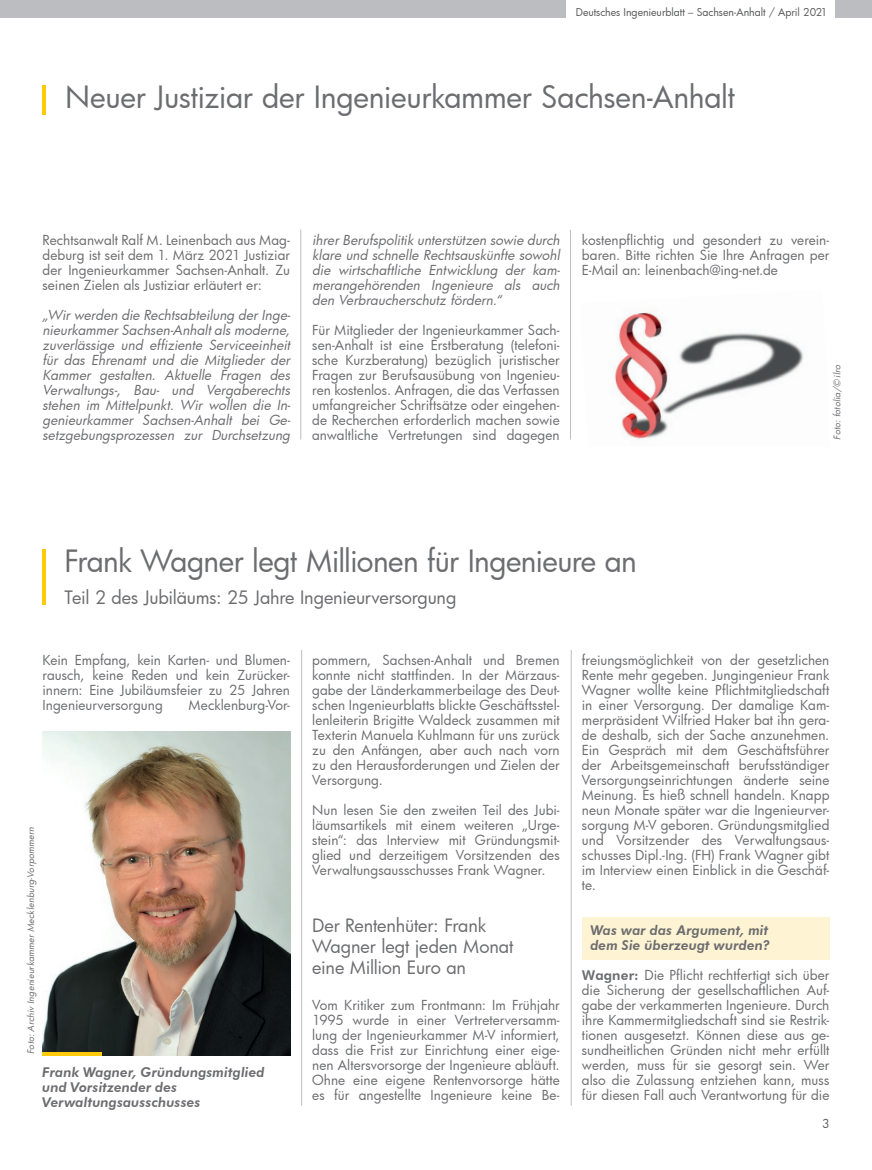
<style>
.page{position:relative;width:872px;height:1170px;background:#fff}
.page>*{position:absolute;margin:0;border:0;box-sizing:border-box;transform-origin:0 0}
.t1{font:30px "Futura Bk";letter-spacing:-.015em;color:#6c6d70}
.t2{font:18px/21px "Futura Bk";letter-spacing:-.015em;color:#6c6d70}
.t3{font:13.5px/15px "Futura Bk";letter-spacing:.005em;color:#6c6d70;text-align:justify}
.t4{font:italic 13.5px/15px "Futura Bk";letter-spacing:.005em;color:#6c6d70;text-align:justify}
.t5{font:italic 800 13.5px/15px "Futura BT";letter-spacing:.005em;color:#6c6d70}
.t6{font:12px "Futura Bk";color:#57585a}
.t7{font:10.5px "Futura Bk";color:#57585a}
.t8{font:italic 9px "Futura Bk";letter-spacing:.01em;color:#6c6d70}
.s1{font-family:"Futura BT";font-weight:800}
</style>
<div class="page">
<div style="left:836px;top:0;width:36px;height:17px;background:#bcbdc0"></div>
<div style="left:0;top:0;width:566px;height:17px;background:#bcbdc0"></div>
<div style="left:582px;top:917px;width:247px;height:42px;background:#fef3d2"></div>
<hr style="left:43px;top:85px;width:3px;height:30px;background:#feca0a">
<hr style="left:300px;top:229px;width:1px;height:210px;background:#bcbdc0">
<hr style="left:570px;top:230px;width:1px;height:209px;background:#bcbdc0">
<hr style="left:301px;top:650px;width:1px;height:455px;background:#bcbdc0">
<hr style="left:571px;top:650px;width:1px;height:455px;background:#bcbdc0">
<hr style="left:43px;top:549px;width:3px;height:56px;background:#feca0a">
<img style="left:43px;top:731px;width:247px;height:324px">
<svg style="left:43px;top:1051px;width:59px;height:4px"></svg>
<img style="left:614px;top:312px;width:190px;height:127px">
<p class="t7" style="left:576px;top:6px;width:253px">Deutsches Ingenieurblatt – Sachsen-Anhalt / April 2021</p>
<h1 class="t1" style="left:65px;top:76px;width:671px">Neuer Justiziar der Ingenieurkammer Sachsen-Anhalt</h1>
<p class="t3" style="left:43px;top:232px;width:249px">Rechtsanwalt Ralf M. Leinenbach aus Mag&shy;deburg ist seit dem 1. März 2021 Justiziar der Ingenieurkammer Sachsen-Anhalt. Zu seinen Zielen als Justiziar erläutert er:</p>
<p class="t4" style="left:43px;top:307px;width:249px">„Wir werden die Rechtsabteilung der Inge&shy;nieurkammer Sachsen-Anhalt als moderne, zuverlässige und effiziente Serviceeinheit für das Ehrenamt und die Mitglieder der Kammer gestalten. Aktuelle Fragen des Verwaltungs-, Bau- und Vergaberechts stehen im Mittelpunkt. Wir wollen die In&shy;genieurkammer Sachsen-Anhalt bei Ge&shy;setzgebungsprozessen zur Durchsetzung</p>
<p class="t4" style="left:312px;top:232px;width:249px">ihrer Berufspolitik unterstützen sowie durch klare und schnelle Rechtsauskünfte sowohl die wirtschaftliche Entwicklung der kam&shy;merangehörenden Ingenieure als auch den Verbraucherschutz fördern.“</p>
<p class="t3" style="left:312px;top:322px;width:249px">Für Mitglieder der Ingenieurkammer Sach&shy;sen-Anhalt ist eine Erstberatung (telefoni&shy;sche Kurzberatung) bezüglich juristischer Fragen zur Berufsausübung von Ingenieu&shy;ren kostenlos. Anfragen, die das Verfassen umfangreicher Schriftsätze oder eingehen&shy;de Recherchen erforderlich machen sowie anwaltliche Vertretungen sind dagegen</p>
<p class="t3" style="left:582px;top:232px;width:249px">kostenpflichtig und gesondert zu verein&shy;baren. Bitte richten Sie Ihre Anfragen per E-Mail an: leinenbach@ing-net.de</p>
<p class="t8" style="left:831px;top:439px;width:76px;rotate:-90deg">Foto: fotolia/© ilro</p>
<h1 class="t1" style="left:65px;top:541px;width:574px">Frank Wagner legt Millionen für Ingenieure an</h1>
<h2 class="t2" style="left:65px;top:586px;width:393px">Teil 2 des Jubiläums: 25 Jahre Ingenieurversorgung</h2>
<p class="t3" style="left:43px;top:652px;width:249px">Kein Empfang, kein Karten- und Blumen&shy;rausch, keine Reden und kein Zurücker&shy;innern: Eine Jubiläumsfeier zu 25 Jahren Ingenieurversorgung</p>
<p class="t3" style="left:189px;top:697px;width:103px">Mecklenburg-Vor-</p>
<p class="t8" style="left:25px;top:1053px;width:229px;rotate:-90deg">Foto: Archiv Ingenieurkammer Mecklenburg-Vorpommern</p>
<p class="t5" style="left:42px;top:1064px;width:224px">Frank Wagner, Gründungsmitglied und Vorsitzender des<br>Verwaltungsausschusses</p>
<p class="t3" style="left:312px;top:652px;width:249px">pommern, Sachsen-Anhalt und Bremen konnte nicht stattfinden. In der Märzaus&shy;gabe der Länderkammerbeilage des Deut&shy;schen Ingenieurblatts blickte Geschäftsstel&shy;lenleiterin Brigitte Waldeck zusammen mit Texterin Manuela Kuhlmann für uns zurück zu den Anfängen, aber auch nach vorn zu den Herausforderungen und Zielen der Versorgung.</p>
<p class="t3" style="left:312px;top:802px;width:249px">Nun lesen Sie den zweiten Teil des Jubi&shy;läumsartikels mit einem weiteren „Urge&shy;stein“: das Interview mit Gründungsmit&shy;glied und derzeitigem Vorsitzenden des Verwaltungsausschusses Frank Wagner.</p>
<h2 class="t2" style="left:312px;top:914px;width:203px">Der Rentenhüter: Frank<br>Wagner legt jeden Monat eine Million Euro an</h2>
<p class="t3" style="left:312px;top:997px;width:249px">Vom Kritiker zum Frontmann: Im Frühjahr 1995 wurde in einer Vertreterversamm&shy;lung der Ingenieurkammer M-V informiert, dass die Frist zur Einrichtung einer eige&shy;nen Altersvorsorge der Ingenieure abläuft.<br>Ohne eine eigene Rentenvorsorge hätte es für angestellte Ingenieure keine Be-</p>
<p class="t3" style="left:582px;top:652px;width:249px">freiungsmöglichkeit von der gesetzlichen Rente mehr gegeben. Jungingenieur Frank Wagner wollte keine Pflichtmitgliedschaft in einer Versorgung. Der damalige Kam&shy;merpräsident Wilfried Haker bat ihn gera&shy;de deshalb, sich der Sache anzunehmen.<br>Ein Gespräch mit dem Geschäftsführer der Arbeitsgemeinschaft berufsständiger Versorgungseinrichtungen änderte seine Meinung. Es hieß schnell handeln. Knapp neun Monate später war die Ingenieurver&shy;sorgung M-V geboren. Gründungsmitglied und Vorsitzender des Verwaltungsaus&shy;schusses Dipl.-Ing. (FH) Frank Wagner gibt im Interview einen Einblick in die Geschäf&shy;te.</p>
<p class="t5" style="left:590px;top:922px;width:181px">Was war das Argument, mit dem Sie überzeugt wurden?</p>
<p class="t3" style="left:582px;top:967px;width:249px"><span class="s1">Wagner:</span> Die Pflicht rechtfertigt sich über die Sicherung der gesellschaftlichen Auf&shy;gabe der verkammerten Ingenieure. Durch ihre Kammermitgliedschaft sind sie Restrik&shy;tionen ausgesetzt. Können diese aus ge&shy;sundheitlichen Gründen nicht mehr erfüllt werden, muss für sie gesorgt sein. Wer also die Zulassung entziehen kann, muss für diesen Fall auch Verantwortung für die</p>
<p class="t6" style="left:822px;top:1114px;width:9px">3</p>
</div>
